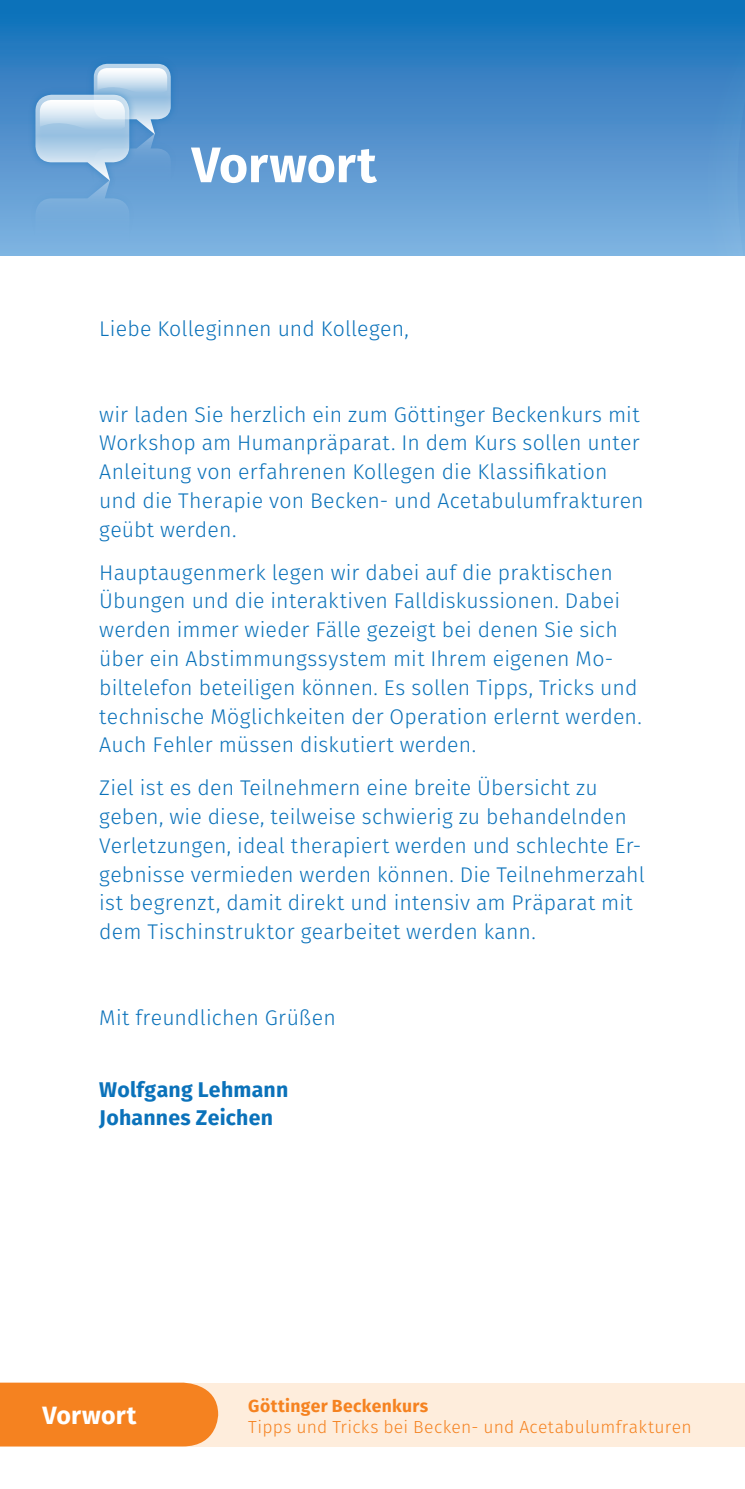
<style>
.page{position:relative;width:745px;height:1489px;background:#fff}
.page>*{position:absolute;margin:0;border:0;box-sizing:border-box;transform-origin:0 0}
.t1{font:700 50px "Fira Sans";letter-spacing:-.005em;color:#fff}
.t2{font:700 25px "Fira Sans";letter-spacing:.005em;color:#fff}
.t3{font:300 21.25px/28.8px "Fira Sans";letter-spacing:.01em;color:#0b72ba}
.t4{font:700 21.25px/28.8px "Fira Sans";letter-spacing:.01em;color:#0b72ba}
.t5{font:300 17.5px "Fira Sans";letter-spacing:.015em;color:#f58220}
.t6{font:700 17.5px "Fira Sans";letter-spacing:.02em;color:#f58220}
</style>
<div class="page">
<div style="left:0;top:1382px;width:744px;height:64px;background:#feeddc"></div>
<div style="left:0;top:0;width:744px;height:255px;background:linear-gradient(to bottom,#106db7,#85b2e0)"></div>
<div style="left:0;top:1382px;width:218px;height:64px;background:#f58220"></div>
<div style="left:86px;top:56px;width:93px;height:85px;background:#0b72ba;opacity:.5"></div>
<div style="left:86px;top:126px;width:93px;height:86px;background:#0b72ba;opacity:.5"></div>
<div style="left:28px;top:87px;width:109px;height:101px;background:#0b72ba;opacity:.5"></div>
<div style="left:28px;top:173px;width:109px;height:101px;background:#0b72ba;opacity:.5"></div>
<svg style="left:35px;top:64px;width:136px;height:202px;background:#8db9df"></svg>
<svg style="left:702px;top:0;width:42px;height:256px;background:#4b90cc"></svg>
<h1 class="t1" style="left:191px;top:123px;width:186px">Vorwort</h1>
<p class="t3" style="left:99px;top:314px;width:311px">Liebe Kolleginnen und Kollegen,</p>
<p class="t3" style="left:99px;top:400px;width:545px">wir laden Sie herzlich ein zum Göttinger Beckenkurs mit Workshop am Humanpräparat. In dem Kurs sollen unter Anleitung von erfahrenen Kollegen die Klassifikation und die Therapie von Becken- und Acetabulumfrakturen geübt werden.</p>
<p class="t3" style="left:99px;top:557px;width:543px">Hauptaugenmerk legen wir dabei auf die praktischen Übungen und die interaktiven Falldiskussionen. Dabei werden immer wieder Fälle gezeigt bei denen Sie sich über ein Abstimmungssystem mit Ihrem eigenen Mo&shy;biltelefon beteiligen können. Es sollen Tipps, Tricks und technische Möglichkeiten der Operation erlernt werden.<br>Auch Fehler müssen diskutiert werden.</p>
<p class="t3" style="left:99px;top:773px;width:546px">Ziel ist es den Teilnehmern eine breite Übersicht zu geben, wie diese, teilweise schwierig zu behandelnden Verletzungen, ideal therapiert werden und schlechte Er&shy;gebnisse vermieden werden können. Die Teilnehmerzahl ist begrenzt, damit direkt und intensiv am Präparat mit dem Tischinstruktor gearbeitet werden kann.</p>
<p class="t3" style="left:99px;top:1003px;width:238px">Mit freundlichen Grüßen</p>
<p class="t4" style="left:99px;top:1073px;width:190px">Wolfgang Lehmann<br>Johannes Zeichen</p>
<p class="t2" style="left:43px;top:1394px;width:95px">Vorwort</p>
<p class="t6" style="left:248px;top:1390px;width:181px">Göttinger Beckenkurs</p>
<p class="t5" style="left:248px;top:1414px;width:444px">Tipps und Tricks bei Becken- und Acetabulumfrakturen</p>
</div>
